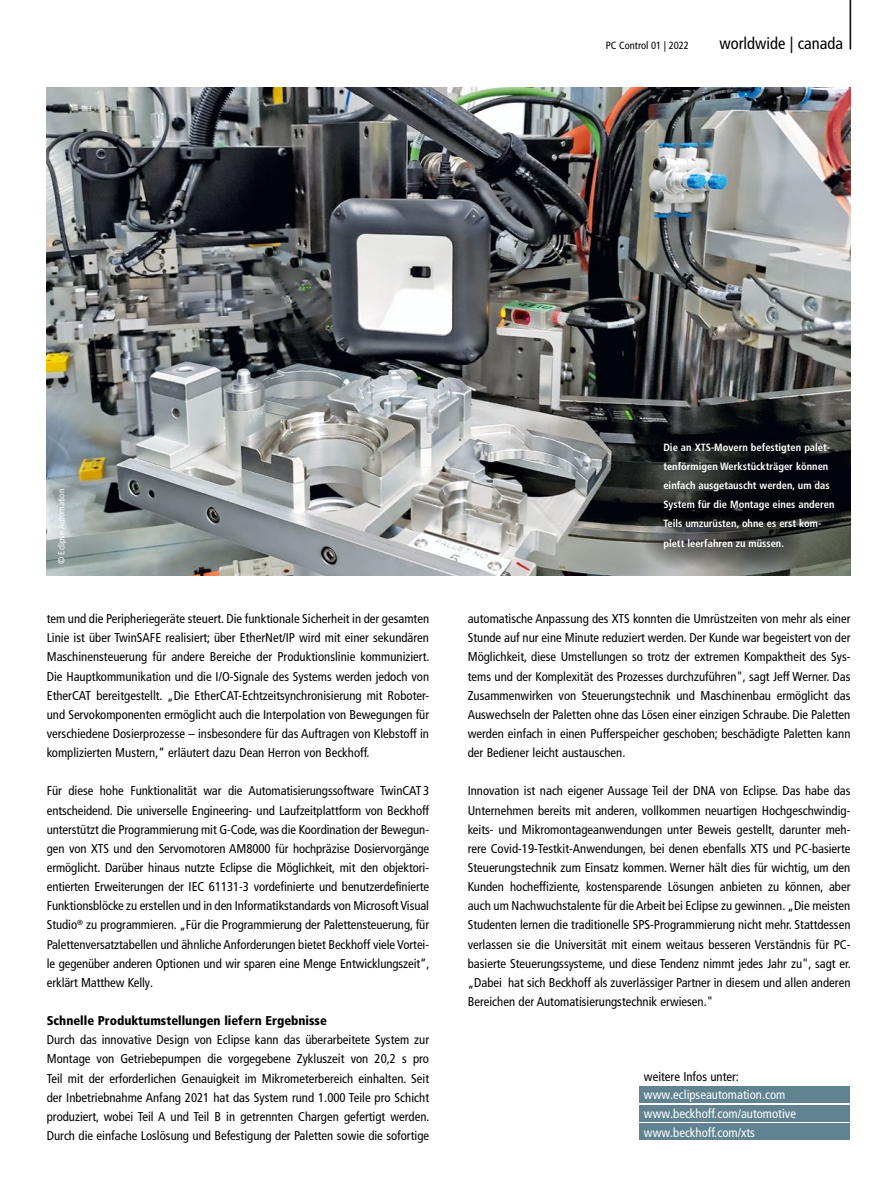
<style>
.page{position:relative;width:893px;height:1191px;background:#fff}
.page>*{position:absolute;margin:0;border:0;box-sizing:border-box;transform-origin:0 0}
.t1{font:300 condensed 61.8px "Frutiger LT Pro";color:#000;scale:.49 1}
.t2{font:condensed 16.5px "Frutiger LT Pro";color:#000}
.t3{font:condensed 12.75px/19.2px "Frutiger LT Pro";color:#000;text-align:justify}
.t4{font:condensed 12.75px/18.8px "Frutiger LT Pro";color:#fff}
.t5{font:900 condensed 12.75px "Frutiger LT Pro";color:#000}
.t6{font:700 condensed 10.5px/19.2px "Frutiger LT Pro";color:#fff}
.t7{font:condensed 10.5px "Frutiger LT Pro";color:#000}
.t8{font:condensed 9px "Frutiger LT Pro";color:#fff}
</style>
<div class="page">
<img style="left:47px;top:87px;width:803px;height:488px">
<div style="left:640px;top:1086px;width:210px;height:16px;background:#608291"></div>
<div style="left:640px;top:1105px;width:210px;height:16px;background:#608291"></div>
<div style="left:640px;top:1124px;width:210px;height:16px;background:#608291"></div>
<svg style="left:632px;top:488px;width:89px;height:89px;background:#666765"></svg>
<svg style="left:662px;top:488px;width:90px;height:89px;background:#4e4f4e"></svg>
<svg style="left:694px;top:488px;width:89px;height:89px;background:#3d3e3e"></svg>
<svg style="left:721px;top:488px;width:90px;height:89px;background:#2f3231"></svg>
<h1 class="t1" style="left:847px;top:-23px;width:15px">|</h1>
<p class="t7" style="left:606px;top:39px;width:85px">PC Control 01 | 2022</p>
<p class="t2" style="left:719px;top:34px;width:125px">worldwide | canada</p>
<p class="t8" style="left:56px;top:564px;width:77px;rotate:-90deg">© Eclipse Automation</p>
<p class="t3" style="left:47px;top:609px;width:384px">tem und die Peripheriegeräte steuert. Die funktionale Sicherheit in der gesamten Linie ist über TwinSAFE realisiert; über EtherNet/IP wird mit einer sekundären Maschinensteuerung für andere Bereiche der Produktionslinie kommuniziert.<br>Die Hauptkommunikation und die I/O-Signale des Systems werden jedoch von EtherCAT bereitgestellt. „Die EtherCAT-Echtzeitsynchronisierung mit Roboter&shy;und Servokomponenten ermöglicht auch die Interpolation von Bewegungen für verschiedene Dosierprozesse – insbesondere für das Auftragen von Klebstoff in komplizierten Mustern,“ erläutert dazu Dean Herron von Beckhoff.</p>
<p class="t3" style="left:47px;top:781px;width:384px">Für diese hohe Funktionalität war die Automatisierungssoftware TwinCAT3 entscheidend. Die universelle Engineering- und Laufzeitplattform von Beckhoff unterstützt die Programmierung mit G-Code, was die Koordination der Bewegun&shy;gen von XTS und den Servomotoren AM8000 für hochpräzise Dosiervorgänge ermöglicht. Darüber hinaus nutzte Eclipse die Möglichkeit, mit den objektori&shy;entierten Erweiterungen der IEC 61131-3 vordefinierte und benutzerdefinierte Funktionsblöcke zu erstellen und in den Informatikstandards von Microsoft Visual Studio<sup>®</sup> zu programmieren. „Für die Programmierung der Palettensteuerung, für Palettenversatztabellen und ähnliche Anforderungen bietet Beckhoff viele Vortei&shy;le gegenüber anderen Optionen und wir sparen eine Menge Entwicklungszeit“, erklärt Matthew Kelly.</p>
<p class="t5" style="left:47px;top:1013px;width:282px">Schnelle Produktumstellungen liefern Ergebnisse</p>
<p class="t3" style="left:47px;top:1030px;width:384px">Durch das innovative Design von Eclipse kann das überarbeitete System zur Montage von Getriebepumpen die vorgegebene Zykluszeit von 20,2 s pro Teil mit der erforderlichen Genauigkeit im Mikrometerbereich einhalten. Seit der Inbetriebnahme Anfang 2021 hat das System rund 1.000 Teile pro Schicht produziert, wobei Teil A und Teil B in getrennten Chargen gefertigt werden.<br>Durch die einfache Loslösung und Befestigung der Paletten sowie die sofortige</p>
<p class="t6" style="left:663px;top:437px;width:173px">Die an XTS-Movern befestigten palet&shy;tenförmigen Werkstückträger können einfach ausgetauscht werden, um das System für die Montage eines anderen Teils umzurüsten, ohne es erst kom&shy;plett leerfahren zu müssen.</p>
<p class="t3" style="left:468px;top:609px;width:384px">automatische Anpassung des XTS konnten die Umrüstzeiten von mehr als einer Stunde auf nur eine Minute reduziert werden. Der Kunde war begeistert von der Möglichkeit, diese Umstellungen so trotz der extremen Kompaktheit des Sys&shy;tems und der Komplexität des Prozesses durchzuführen", sagt Jeff Werner. Das Zusammenwirken von Steuerungstechnik und Maschinenbau ermöglicht das Auswechseln der Paletten ohne das Lösen einer einzigen Schraube. Die Paletten werden einfach in einen Pufferspeicher geschoben; beschädigte Paletten kann der Bediener leicht austauschen.</p>
<p class="t3" style="left:468px;top:781px;width:385px">Innovation ist nach eigener Aussage Teil der DNA von Eclipse. Das habe das Unternehmen bereits mit anderen, vollkommen neuartigen Hochgeschwindig&shy;keits- und Mikromontageanwendungen unter Beweis gestellt, darunter meh&shy;rere Covid-19-Testkit-Anwendungen, bei denen ebenfalls XTS und PC-basierte Steuerungstechnik zum Einsatz kommen. Werner hält dies für wichtig, um den Kunden hocheffiziente, kostensparende Lösungen anbieten zu können, aber auch um Nachwuchstalente für die Arbeit bei Eclipse zu gewinnen. „Die meisten Studenten lernen die traditionelle SPS-Programmierung nicht mehr. Stattdessen verlassen sie die Universität mit einem weitaus besseren Verständnis für PC&shy;basierte Steuerungssysteme, und diese Tendenz nimmt jedes Jahr zu", sagt er. „Dabei hat sich Beckhoff als zuverlässiger Partner in diesem und allen anderen Bereichen der Automatisierungstechnik erwiesen."</p>
<p class="t3" style="left:644px;top:1066px;width:97px">weitere Infos unter:</p>
<p class="t4" style="left:644px;top:1085px;width:154px">www.eclipseautomation.com www.beckhoff.com/automotive www.beckhoff.com/xts</p>
</div>
